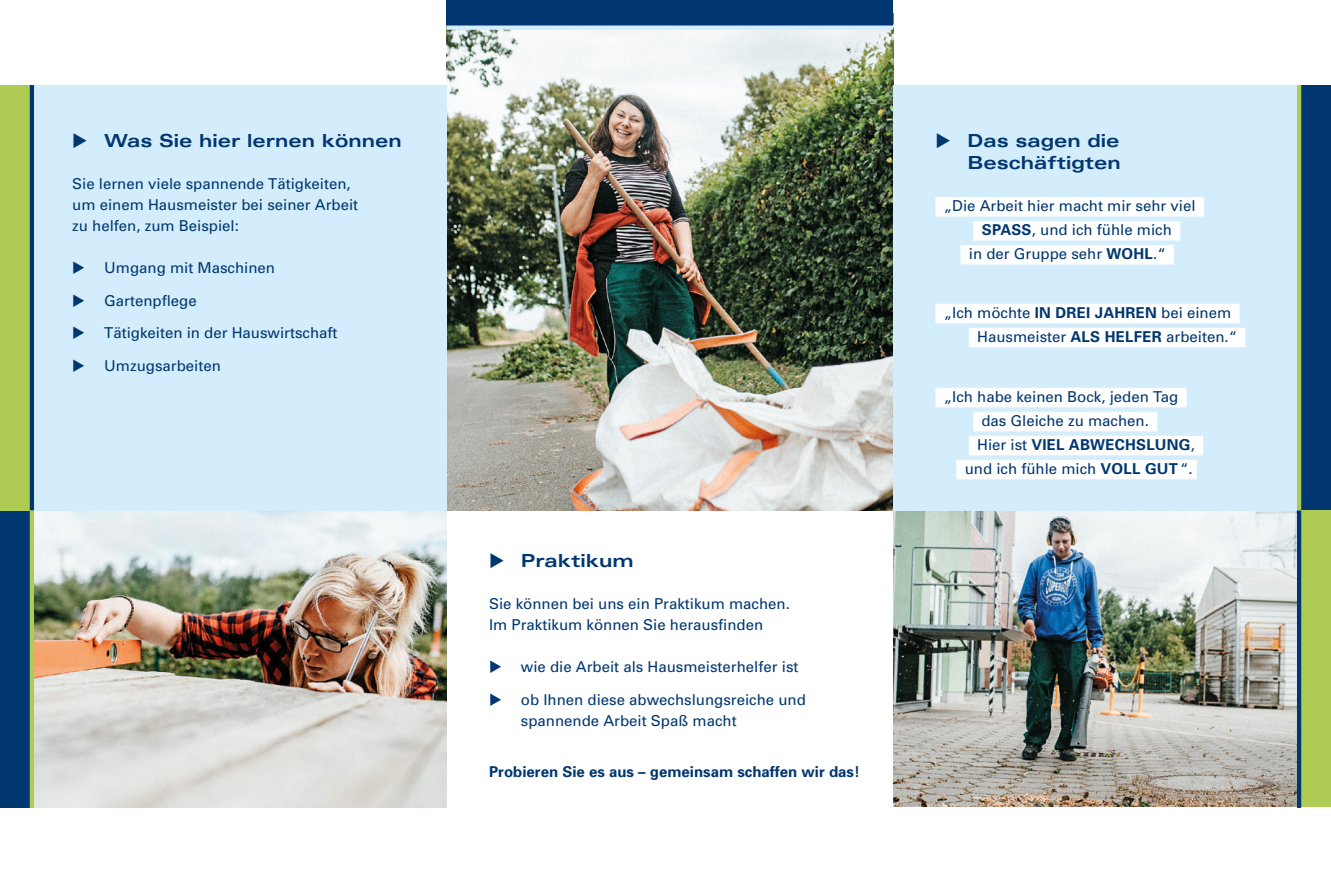
<style>
.page{position:relative;width:1331px;height:893px;background:#fff}
.page>*{position:absolute;margin:0;border:0;box-sizing:border-box;transform-origin:0 0}
.t1{font:700 expanded 18px/21.6px "Univers";color:#003770}
.t2{font:15px/32.7px "Univers";color:#003770}
.t3{font:700 15px "Univers";color:#003770}
.s1{font-weight:700}
.s2{font-weight:400}
</style>
<div class="page">
<img style="left:893px;top:510px;width:404px;height:297px">
<img style="left:34px;top:510px;width:412px;height:298px">
<img style="left:446px;top:30px;width:447px;height:480px">
<div style="left:893px;top:85px;width:438px;height:425px;background:#d4edfc"></div>
<div style="left:0;top:85px;width:446px;height:425px;background:#d4edfc"></div>
<div style="left:446px;top:0;width:447px;height:26px;background:#003770"></div>
<div style="left:0;top:510px;width:30px;height:298px;background:#003770"></div>
<div style="left:0;top:85px;width:30px;height:425px;background:#aecc53"></div>
<div style="left:1301px;top:85px;width:30px;height:425px;background:#003770"></div>
<div style="left:1301px;top:510px;width:30px;height:298px;background:#aecc53"></div>
<hr style="left:30px;top:510px;width:4px;height:298px;background:#aecc53">
<hr style="left:30px;top:85px;width:4px;height:425px;background:#003770">
<hr style="left:1297px;top:510px;width:4px;height:298px;background:#003770">
<hr style="left:1297px;top:85px;width:4px;height:425px;background:#aecc53">
<hr style="left:446px;top:26px;width:447px;height:4px;background:#d4edfc">
<div style="left:935px;top:197px;width:269px;height:20px;background:#fff"></div>
<div style="left:973px;top:221px;width:207px;height:20px;background:#fff"></div>
<div style="left:960px;top:245px;width:214px;height:20px;background:#fff"></div>
<div style="left:935px;top:304px;width:304px;height:19px;background:#fff"></div>
<div style="left:969px;top:328px;width:276px;height:19px;background:#fff"></div>
<div style="left:935px;top:388px;width:251px;height:19px;background:#fff"></div>
<div style="left:973px;top:412px;width:184px;height:19px;background:#fff"></div>
<div style="left:969px;top:436px;width:234px;height:19px;background:#fff"></div>
<div style="left:956px;top:460px;width:241px;height:19px;background:#fff"></div>
<p class="t1" style="left:104px;top:130px;width:299px">Was Sie hier lernen können</p>
<p class="t2" style="left:72px;top:173px;width:287px;line-height:21px">Sie lernen viele spannende Tätigkeiten, um einem Hausmeister bei seiner Arbeit zu helfen, zum Beispiel:</p>
<p class="t2" style="left:104px;top:251px;width:235px">Umgang mit Maschinen<br>Gartenpflege<br>Tätigkeiten in der Hauswirtschaft<br>Umzugsarbeiten</p>
<p class="t1" style="left:521px;top:550px;width:115px">Praktikum</p>
<p class="t2" style="left:489px;top:593px;width:302px;line-height:21px">Sie können bei uns ein Praktikum machen.<br>Im Praktikum können Sie herausfinden</p>
<p class="t2" style="left:521px;top:650px;width:287px">wie die Arbeit als Hausmeisterhelfer ist ob Ihnen diese abwechslungsreiche und</p>
<p class="t2" style="left:521px;top:704px;width:217px">spannende Arbeit Spaß macht</p>
<p class="t3" style="left:489px;top:763px;width:372px">Probieren Sie es aus – gemeinsam schaffen wir das!</p>
<p class="t1" style="left:967px;top:130px;width:155px">Das sagen die<br>Beschäftigten</p>
<p class="t2" style="left:944px;top:190px;width:253px">„Die Arbeit hier macht mir sehr viel</p>
<p class="t2" style="left:982px;top:214px;width:192px"><span class="s1">SPASS</span>, und ich fühle mich</p>
<p class="t2" style="left:969px;top:238px;width:198px">in der Gruppe sehr <span class="s1">WOHL</span>.“</p>
<p class="t2" style="left:977px;top:301px;width:261px;line-height:24px;text-indent:-33px">„Ich möchte <span class="s1">IN DREI JAHREN</span> bei einem<br>Hausmeister <span class="s1">ALS HELFER</span> arbeiten.“</p>
<p class="t2" style="left:944px;top:381px;width:236px">„Ich habe keinen Bock, jeden Tag</p>
<p class="t2" style="left:981px;top:405px;width:169px">das Gleiche zu machen.</p>
<p class="t3" style="left:977px;top:436px;width:219px"><span class="s2">Hier ist</span> VIEL ABWECHSLUNG<span class="s2">,</span></p>
<p class="t2" style="left:965px;top:453px;width:229px">und ich fühle mich <span class="s1">VOLL GUT</span>“.</p>
</div>
